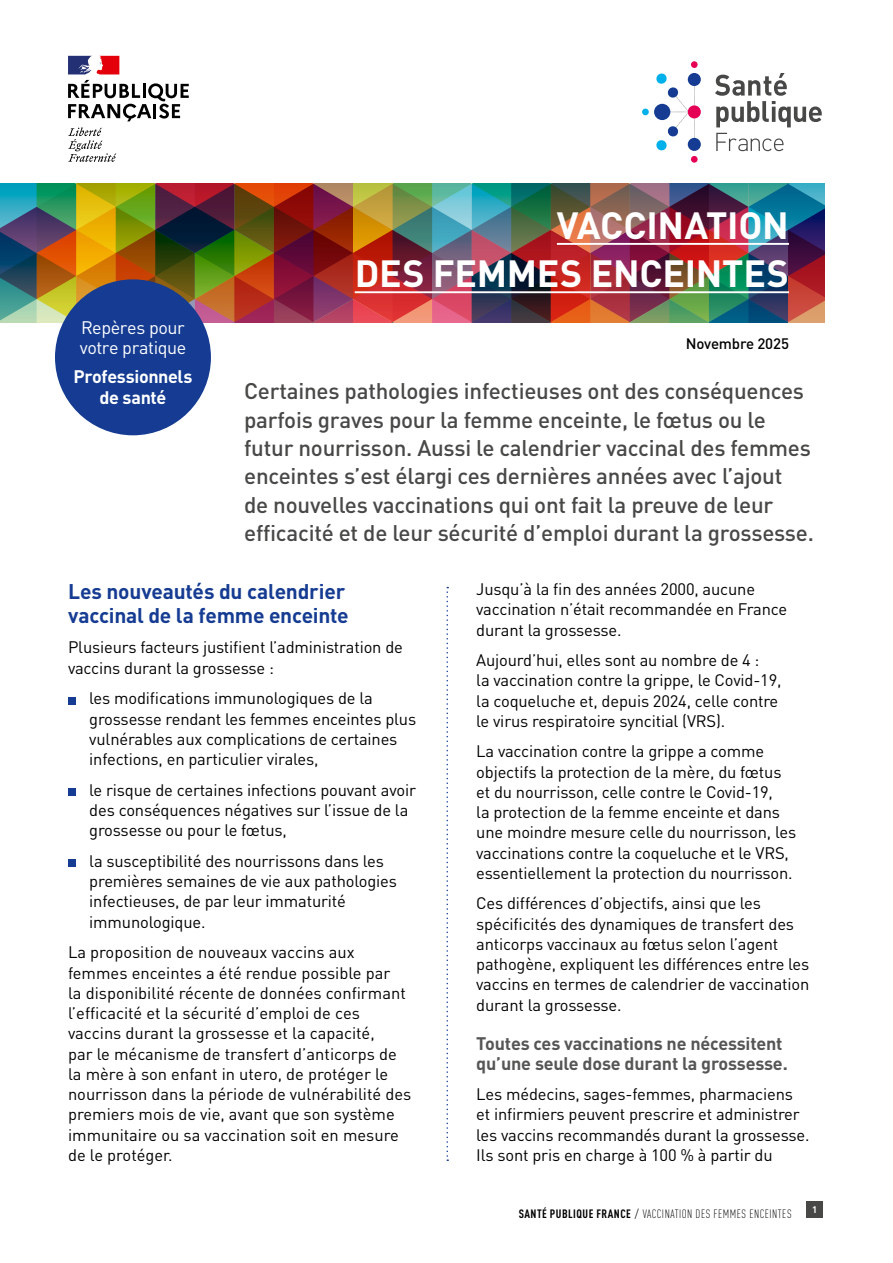
<style>
.page{position:relative;width:893px;height:1263px;background:#fff}
.page>*{position:absolute;margin:0;border:0;box-sizing:border-box;transform-origin:0 0}
.t1{font:700 37.5px/48.3px "DIN Pro";letter-spacing:-.005em;color:#fff;text-align:right}
.t2{font:500 22.35px/28.3px "DIN Pro";letter-spacing:-.01em;color:#484847}
.Texte_courant_C11{font:700 21px/24px "DIN Pro";letter-spacing:-.01em;color:#153c92}
._2e_inter{font:700 18px/20.2px "DIN Pro";letter-spacing:-.01em;color:#565655}
.t3{font:18px/20.7px "DIN Pro";letter-spacing:-.025em;color:#fff}
.t4{font:700 18px/20.7px "DIN Pro";letter-spacing:-.02em;color:#fff;text-align:center}
.Texte_courant_C11-2{font:16.5px/20.2px "DIN Pro";letter-spacing:-.01em;color:#000}
.t5{font:500 15px "DIN Pro";letter-spacing:-.01em;color:#000}
.t6{font:300 condensed 12px "DIN Pro";letter-spacing:.04em;color:#000}
.t7{font:700 9.45px "DIN Pro";color:#fff}
.s1{font-weight:700}
.s2{font-stretch:normal}
</style>
<div class="page">
<div style="left:68px;top:697px;width:7px;height:7px;background:#153c92"></div>
<div style="left:68px;top:789px;width:7px;height:7px;background:#153c92"></div>
<div style="left:68px;top:860px;width:7px;height:7px;background:#153c92"></div>
<svg style="left:446px;top:587px;width:2px;height:574px"></svg>
<div style="left:806px;top:1201px;width:17px;height:17px;background:#484847"></div>
<svg style="left:68px;top:80px;width:121px;height:41px"></svg>
<svg style="left:68px;top:127px;width:48px;height:35px"></svg>
<svg style="left:68px;top:56px;width:51px;height:18px"></svg>
<svg style="left:694px;top:86px;width:1px;height:19px"></svg>
<svg style="left:694px;top:119px;width:1px;height:19px"></svg>
<svg style="left:654px;top:104px;width:16px;height:16px"></svg>
<div style="left:688px;top:138px;width:13px;height:13px;background:#153c92;border-radius:50%"></div>
<div style="left:688px;top:73px;width:13px;height:13px;background:#153c92;border-radius:50%"></div>
<div style="left:688px;top:105px;width:13px;height:13px;background:#e50056;border-radius:50%"></div>
<div style="left:642px;top:109px;width:7px;height:6px;background:#00b0eb;border-radius:50%"></div>
<svg style="left:656px;top:73px;width:32px;height:78px"></svg>
<div style="left:691px;top:156px;width:7px;height:7px;background:#e50056;border-radius:50%"></div>
<div style="left:691px;top:61px;width:7px;height:7px;background:#e50056;border-radius:50%"></div>
<svg style="left:715px;top:73px;width:107px;height:54px"></svg>
<svg style="left:716px;top:133px;width:67px;height:18px"></svg>
<img style="left:0;top:183px;width:825px;height:139px">
<div style="left:55px;top:279px;width:156px;height:156px;background:#153c92;border-radius:50%"></div>
<hr style="left:557px;top:243px;width:232px;height:2px;background:#fff">
<hr style="left:355px;top:291px;width:434px;height:2px;background:#fff">
<p class="t3" style="left:80px;top:316px;width:108px">Repères pour votre pratique</p>
<p class="t4" style="left:73px;top:365px;width:121px">Professionnels de santé</p>
<p class="t1" style="left:355px;top:200px;width:436px">VACCINATION<br>DES FEMMES ENCEINTES</p>
<p class="t5" style="left:686px;top:334px;width:105px">Novembre 2025</p>
<p class="t2" style="left:244px;top:376px;width:571px">Certaines pathologies infectieuses ont des conséquences parfois graves pour la femme enceinte, le fœtus ou le futur nourrisson. Aussi le calendrier vaccinal des femmes enceintes s’est élargi ces dernières années avec l’ajout<br>de nouvelles vaccinations qui ont fait la preuve de leur efficacité et de leur sécurité d’emploi durant la grossesse.</p>
<p class="Texte_courant_C11" style="left:68px;top:578px;width:282px">Les nouveautés du calendrier vaccinal de la femme enceinte</p>
<p class="Texte_courant_C11-2" style="left:68px;top:637px;width:336px">Plusieurs facteurs justifient l’administration de vaccins durant la grossesse :</p>
<p class="Texte_courant_C11-2" style="left:89px;top:687px;width:328px">les modifications immunologiques de la grossesse rendant les femmes enceintes plus vulnérables aux complications de certaines infections, en particulier virales,</p>
<p class="Texte_courant_C11-2" style="left:89px;top:779px;width:328px">le risque de certaines infections pouvant avoir des conséquences négatives sur l’issue de la grossesse ou pour le fœtus,</p>
<p class="Texte_courant_C11-2" style="left:89px;top:850px;width:309px">la susceptibilité des nourrissons dans les premières semaines de vie aux pathologies infectieuses, de par leur immaturité immunologique.</p>
<p class="Texte_courant_C11-2" style="left:68px;top:942px;width:345px">La proposition de nouveaux vaccins aux femmes enceintes a été rendue possible par<br>la disponibilité récente de données confirmant l’efficacité et la sécurité d’emploi de ces vaccins durant la grossesse et la capacité,<br>par le mécanisme de transfert d’anticorps de la mère à son enfant in utero, de protéger le nourrisson dans la période de vulnérabilité des premiers mois de vie, avant que son système immunitaire ou sa vaccination soit en mesure de le protéger.</p>
<p class="Texte_courant_C11-2" style="left:476px;top:578px;width:313px">Jusqu’à la fin des années 2000, aucune vaccination n’était recommandée en France durant la grossesse.</p>
<p class="Texte_courant_C11-2" style="left:476px;top:649px;width:307px">Aujourd’hui, elles sont au nombre de 4 :<br>la vaccination contre la grippe, le Covid-19, la coqueluche et, depuis 2024, celle contre le virus respiratoire syncitial (VRS).</p>
<p class="Texte_courant_C11-2" style="left:476px;top:740px;width:321px">La vaccination contre la grippe a comme objectifs la protection de la mère, du fœtus et du nourrisson, celle contre le Covid-19,<br>la protection de la femme enceinte et dans une moindre mesure celle du nourrisson, les vaccinations contre la coqueluche et le VRS, essentiellement la protection du nourrisson.</p>
<p class="Texte_courant_C11-2" style="left:476px;top:892px;width:335px">Ces différences d’objectifs, ainsi que les spécificités des dynamiques de transfert des anticorps vaccinaux au fœtus selon l’agent pathogène, expliquent les différences entre les vaccins en termes de calendrier de vaccination durant la grossesse.</p>
<p class="_2e_inter" style="left:476px;top:1032px;width:313px">Toutes ces vaccinations ne nécessitent qu’une seule dose durant la grossesse.</p>
<p class="Texte_courant_C11-2" style="left:476px;top:1083px;width:335px">Les médecins, sages-femmes, pharmaciens et infirmiers peuvent prescrire et administrer les vaccins recommandés durant la grossesse.<br>Ils sont pris en charge à 100 % à partir du</p>
<p class="t6" style="left:519px;top:1206px;width:274px"><span class="s1">SANTÉ PUBLIQUE FRANCE</span> <span class="s2">/</span> VACCINATION DES FEMMES ENCEINTES</p>
<p class="t7" style="left:812px;top:1203px;width:7px">1</p>
</div>
